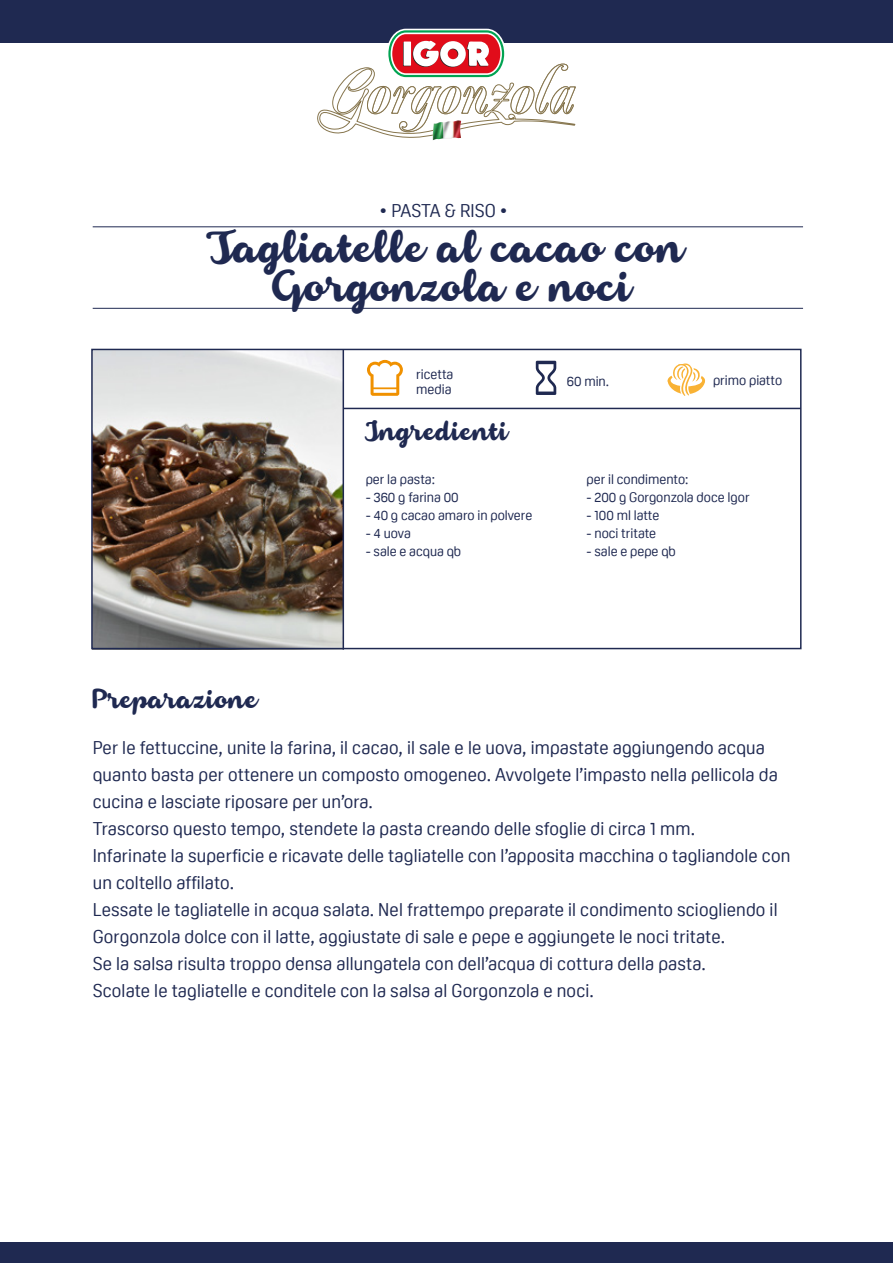
<style>
.page{position:relative;width:893px;height:1263px;background:#fff}
.page>*{position:absolute;margin:0;border:0;box-sizing:border-box;transform-origin:0 0}
.t1{font:39px/39px "Armonioso";color:#1f2951;text-align:center}
.t2{font:24px "Armonioso";color:#1f2951}
.t3{font:18px/27px "Oscine";letter-spacing:.01em;color:#1f2951}
.t4{font:13.5px/15px "Oscine";color:#1f2951}
</style>
<div class="page">
<img style="left:94px;top:352px;width:249px;height:294px">
<div style="left:91px;top:349px;width:710px;height:300px;border:2px solid #1f2951"></div>
<div style="left:0;top:0;width:893px;height:43px;background:#1f2951"></div>
<div style="left:0;top:1242px;width:893px;height:21px;background:#1f2951"></div>
<img style="left:433px;top:138px;width:26px;height:2px">
<svg style="left:317px;top:29px;width:259px;height:109px"></svg>
<hr style="left:343px;top:350px;width:1px;height:299px;background:#1f2951">
<hr style="left:343px;top:408px;width:458px;height:1px;background:#1f2951">
<svg style="left:367px;top:360px;width:36px;height:36px"></svg>
<svg style="left:536px;top:361px;width:20px;height:34px"></svg>
<hr style="left:93px;top:308px;width:710px;height:1px;background:#1f2951">
<hr style="left:93px;top:226px;width:710px;height:1px;background:#1f2951">
<svg style="left:668px;top:363px;width:37px;height:33px"></svg>
<p class="t3" style="left:379px;top:197px;width:130px">• PASTA &amp; RISO •</p>
<h1 class="t1" style="left:208px;top:229px;width:479px">Tagliatelle al cacao con<br>Gorgonzola e noci</h1>
<p class="t4" style="left:416px;top:367px;width:39px">ricetta media</p>
<p class="t4" style="left:567px;top:374px;width:44px">60 min.</p>
<p class="t4" style="left:713px;top:373px;width:71px">primo piatto</p>
<h2 class="t2" style="left:366px;top:414px;width:144px">Ingredienti</h2>
<p class="t4" style="left:366px;top:472px;width:71px">per la pasta:</p>
<p class="t4" style="left:366px;top:490px;width:95px">- 360 g farina 00</p>
<p class="t4" style="left:366px;top:508px;width:168px">- 40 g cacao amaro in polvere</p>
<p class="t4" style="left:366px;top:526px;width:47px">- 4 uova</p>
<p class="t4" style="left:366px;top:544px;width:97px">- sale e acqua qb</p>
<p class="t4" style="left:587px;top:472px;width:103px">per il condimento:</p>
<p class="t4" style="left:587px;top:490px;width:164px">- 200 g Gorgonzola doce Igor</p>
<p class="t4" style="left:587px;top:508px;width:74px">- 100 ml latte</p>
<p class="t4" style="left:587px;top:526px;width:71px">- noci tritate</p>
<p class="t4" style="left:587px;top:544px;width:91px">- sale e pepe qb</p>
<h2 class="t2" style="left:93px;top:682px;width:167px">Preparazione</h2>
<p class="t3" style="left:93px;top:735px;width:699px">Per le fettuccine, unite la farina, il cacao, il sale e le uova, impastate aggiungendo acqua quanto basta per ottenere un composto omogeneo. Avvolgete l’impasto nella pellicola da cucina e lasciate riposare per un’ora.<br>Trascorso questo tempo, stendete la pasta creando delle sfoglie di circa 1 mm.<br>Infarinate la superficie e ricavate delle tagliatelle con l’apposita macchina o tagliandole con un coltello affilato.<br>Lessate le tagliatelle in acqua salata. Nel frattempo preparate il condimento sciogliendo il Gorgonzola dolce con il latte, aggiustate di sale e pepe e aggiungete le noci tritate.<br>Se la salsa risulta troppo densa allungatela con dell’acqua di cottura della pasta.<br>Scolate le tagliatelle e conditele con la salsa al Gorgonzola e noci.</p>
</div>
